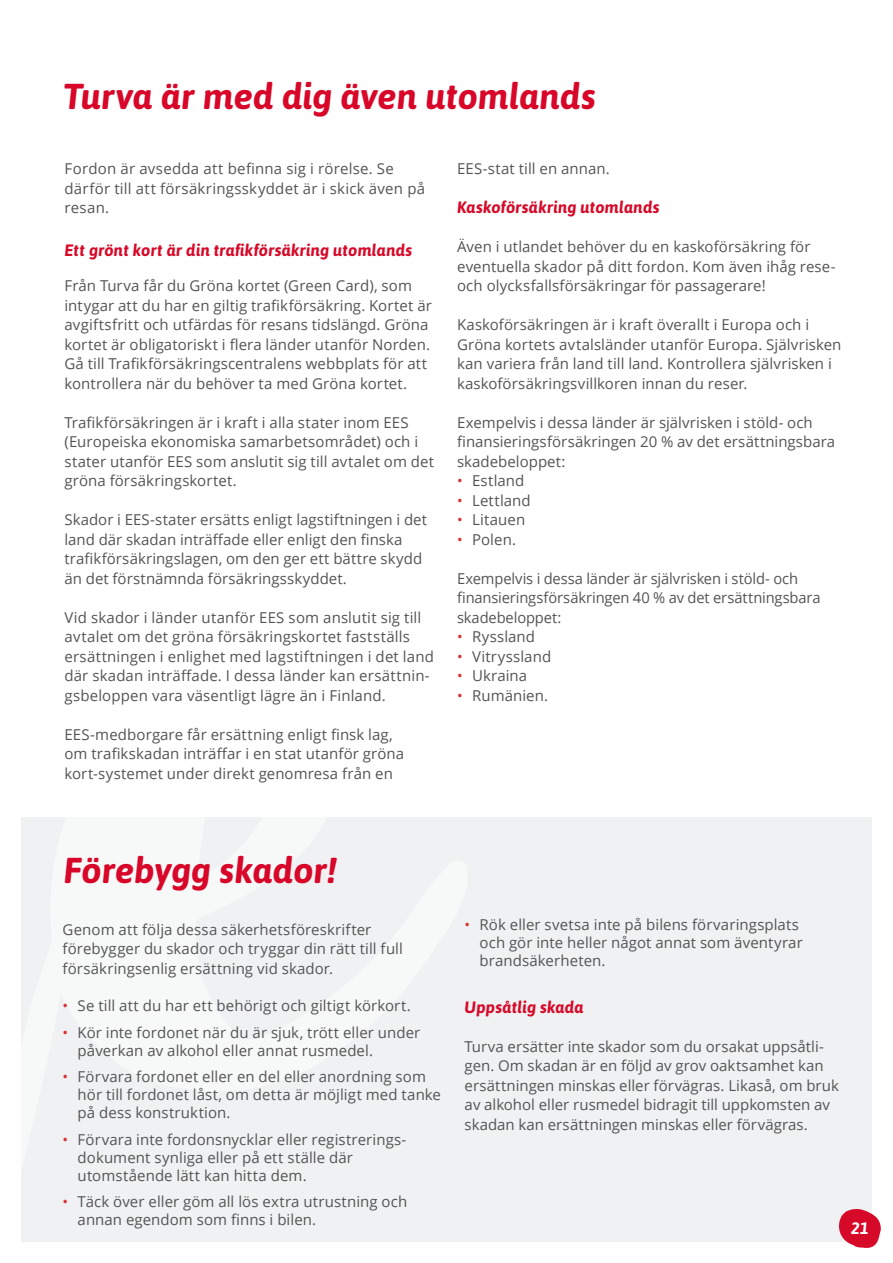
<style>
.page{position:relative;width:893px;height:1263px;background:#fff}
.page>*{position:absolute;margin:0;border:0;box-sizing:border-box;transform-origin:0 0}
.Otsikko_2{font:italic 700 36px "Asap";color:#d80729}
.Otsikko__punainen_pi{font:italic 700 16.5px "Asap";letter-spacing:.01em;color:#d70929}
.t1{font:italic 700 16.5px "Asap";color:#fff}
.Leipis{font:15px/19.5px "Open Sans";letter-spacing:.005em;color:#555454}
.s1{color:#db3238}
</style>
<div class="page">
<div style="left:21px;top:817px;width:851px;height:425px;background:#eff1f2"></div>
<svg style="left:839px;top:1209px;width:42px;height:39px"></svg>
<p class="Otsikko_2" style="left:63px;top:75px;width:534px">Turva är med dig även utomlands</p>
<p class="Leipis" style="left:64px;top:158px;width:362px">Fordon är avsedda att befinna sig i rörelse. Se därför till att försäkringsskyddet är i skick även på resan.</p>
<p class="Otsikko__punainen_pi" style="left:64px;top:241px;width:349px">Ett grönt kort är din trafikförsäkring utomlands</p>
<p class="Leipis" style="left:64px;top:275px;width:369px">Från Turva får du Gröna kortet (Green Card), som intygar att du har en giltig trafikförsäkring. Kortet är avgiftsfritt och utfärdas för resans tidslängd. Gröna kortet är obligatoriskt i flera länder utanför Norden.<br>Gå till Trafikförsäkringscentralens webbplats för att kontrollera när du behöver ta med Gröna kortet.</p>
<p class="Leipis" style="left:64px;top:412px;width:371px">Trafikförsäkringen är i kraft i alla stater inom EES (Europeiska ekonomiska samarbetsområdet) och i stater utanför EES som anslutit sig till avtalet om det gröna försäkringskortet.</p>
<p class="Leipis" style="left:64px;top:509px;width:364px">Skador i EES-stater ersätts enligt lagstiftningen i det land där skadan inträffade eller enligt den finska trafikförsäkringslagen, om den ger ett bättre skydd än det förstnämnda försäkringsskyddet.</p>
<p class="Leipis" style="left:64px;top:607px;width:371px">Vid skador i länder utanför EES som anslutit sig till avtalet om det gröna försäkringskortet fastställs ersättningen i enlighet med lagstiftningen i det land där skadan inträffade. I dessa länder kan ersättnin&shy;gsbeloppen vara väsentligt lägre än i Finland.</p>
<p class="Leipis" style="left:64px;top:724px;width:341px">EES-medborgare får ersättning enligt finsk lag, om trafikskadan inträffar i en stat utanför gröna kort-systemet under direkt genomresa från en</p>
<p class="Leipis" style="left:457px;top:158px;width:154px">EES-stat till en annan.</p>
<p class="Otsikko__punainen_pi" style="left:457px;top:198px;width:204px">Kaskoförsäkring utomlands</p>
<p class="Leipis" style="left:457px;top:236px;width:380px">Även i utlandet behöver du en kaskoförsäkring för eventuella skador på ditt fordon. Kom även ihåg rese&shy;och olycksfallsförsäkringar för passagerare!</p>
<p class="Leipis" style="left:457px;top:314px;width:386px">Kaskoförsäkringen är i kraft överallt i Europa och i Gröna kortets avtalsländer utanför Europa. Självrisken kan variera från land till land. Kontrollera självrisken i kaskoförsäkringsvillkoren innan du reser.</p>
<p class="Leipis" style="left:457px;top:412px;width:379px">Exempelvis i dessa länder är självrisken i stöld- och finansieringsförsäkringen 20 % av det ersättningsbara skadebeloppet:</p>
<p class="Leipis" style="left:457px;top:470px;width:69px"><span class="s1">•</span> Estland</p>
<p class="Leipis" style="left:457px;top:490px;width:75px"><span class="s1">•</span> Lettland</p>
<p class="Leipis" style="left:457px;top:509px;width:70px"><span class="s1">•</span> Litauen</p>
<p class="Leipis" style="left:457px;top:529px;width:60px"><span class="s1">•</span> Polen.</p>
<p class="Leipis" style="left:457px;top:568px;width:365px">Exempelvis i dessa länder är självrisken i stöld- och finansieringsförsäkringen 40 % av det ersättningsbara skadebeloppet:</p>
<p class="Leipis" style="left:457px;top:626px;width:80px"><span class="s1">•</span> Ryssland</p>
<p class="Leipis" style="left:457px;top:646px;width:96px"><span class="s1">•</span> Vitryssland</p>
<p class="Leipis" style="left:457px;top:665px;width:72px"><span class="s1">•</span> Ukraina</p>
<p class="Leipis" style="left:457px;top:685px;width:92px"><span class="s1">•</span> Rumänien.</p>
<p class="Otsikko_2" style="left:64px;top:849px;width:275px">Förebygg skador!</p>
<p class="Leipis" style="left:63px;top:919px;width:310px">Genom att följa dessa säkerhetsföreskrifter</p>
<p class="Leipis" style="left:465px;top:915px;width:340px;line-height:18px;text-align:right"><span class="s1">•</span> Rök eller svetsa inte på bilens förvaringsplats och gör inte heller något annat som äventyrar</p>
<p class="Leipis" style="left:63px;top:938px;width:342px">förebygger du skador och tryggar din rätt till full</p>
<p class="Leipis" style="left:480px;top:950px;width:127px">brandsäkerheten.</p>
<p class="Leipis" style="left:63px;top:958px;width:272px">försäkringsenlig ersättning vid skador.</p>
<p class="Leipis" style="left:63px;top:995px;width:350px"><span class="s1">•</span> Se till att du har ett behörigt och giltigt körkort.</p>
<p class="Otsikko__punainen_pi" style="left:465px;top:997px;width:120px">Uppsåtlig skada</p>
<p class="Leipis" style="left:78px;top:1023px;width:344px;line-height:18px;text-indent:-15px"><span class="s1">•</span> Kör inte fordonet när du är sjuk, trött eller under påverkan av alkohol eller annat rusmedel.</p>
<p class="Leipis" style="left:465px;top:1036px;width:361px">Turva ersätter inte skador som du orsakat uppsåtli&shy;gen. Om skadan är en följd av grov oaktsamhet kan</p>
<p class="Leipis" style="left:63px;top:1066px;width:365px"><span class="s1">•</span> Förvara fordonet eller en del eller anordning som</p>
<p class="Leipis" style="left:465px;top:1075px;width:376px">ersättningen minskas eller förvägras. Likaså, om bruk</p>
<p class="Leipis" style="left:78px;top:1084px;width:365px">hör till fordonet låst, om detta är möjligt med tanke</p>
<p class="Leipis" style="left:465px;top:1094px;width:367px">av alkohol eller rusmedel bidragit till uppkomsten av</p>
<p class="Leipis" style="left:78px;top:1102px;width:154px">på dess konstruktion.</p>
<p class="Leipis" style="left:465px;top:1114px;width:345px">skadan kan ersättningen minskas eller förvägras.</p>
<p class="Leipis" style="left:78px;top:1130px;width:330px;line-height:18px;text-indent:-15px"><span class="s1">•</span> Förvara inte fordonsnycklar eller registrerings&shy;dokument synliga eller på ett ställe där utomstående lätt kan hitta dem.</p>
<p class="Leipis" style="left:78px;top:1192px;width:331px;line-height:18px;text-indent:-15px"><span class="s1">•</span> Täck över eller göm all lös extra utrustning och annan egendom som finns i bilen.</p>
<p class="t1" style="left:851px;top:1218px;width:19px">21</p>
</div>
